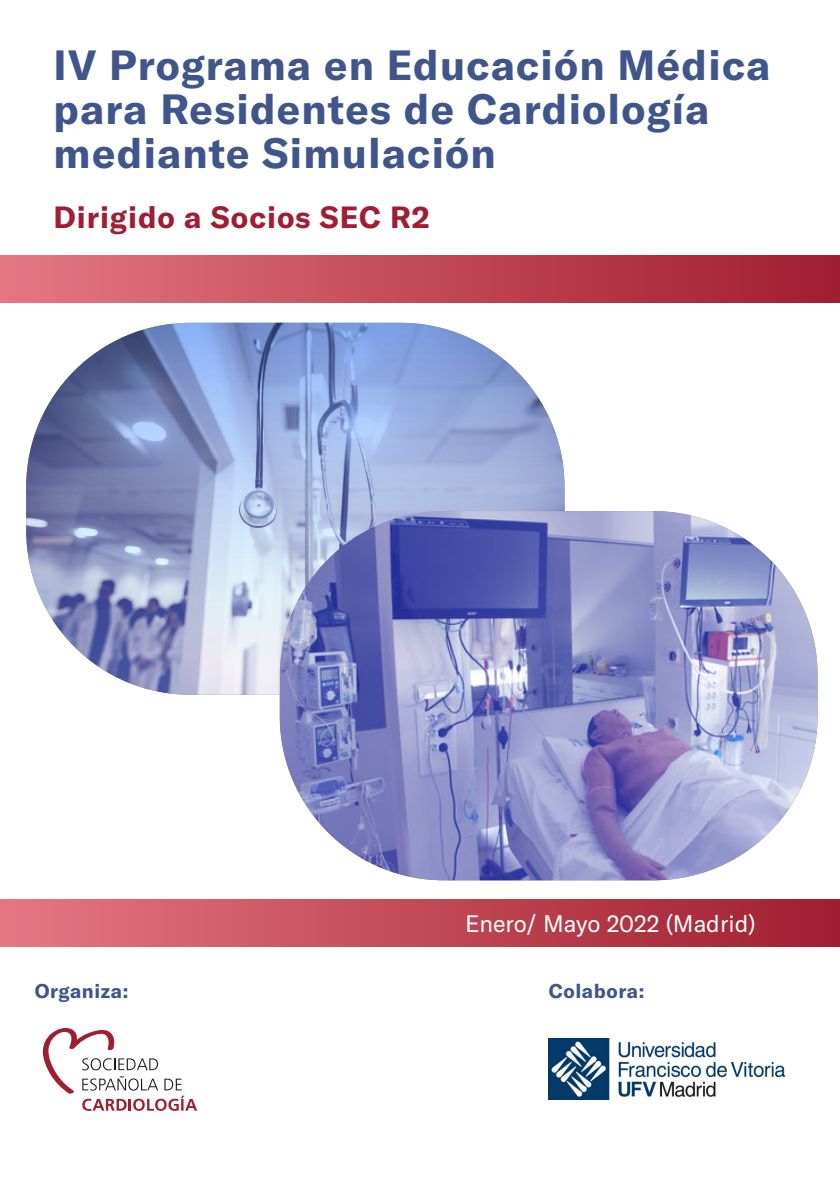
<style>
.page{position:relative;width:840px;height:1191px;background:#fff}
.page>*{position:absolute;margin:0;border:0;box-sizing:border-box;transform-origin:0 0}
.t1{font:700 41.6px/43.6px "GT America";letter-spacing:.03em;color:#3f558b}
.t2{font:700 30.2px "GT America";letter-spacing:.03em;color:#a01e31}
.t3{font:23.6px "GT America";color:#fff}
.t4{font:700 19.6px "GT America";letter-spacing:.03em;color:#3f558b}
</style>
<div class="page">
<div style="left:0;top:899px;width:839px;height:47px;background:linear-gradient(to right,#e57782,#a01d2f)"></div>
<div style="left:0;top:255px;width:839px;height:48px;background:linear-gradient(to right,#e57782,#a01d2f)"></div>
<svg style="left:43px;top:1028px;width:154px;height:82px"></svg>
<img style="left:548px;top:1038px;width:238px;height:61px">
<img style="left:26px;top:323px;width:538px;height:371px">
<img style="left:279px;top:511px;width:538px;height:369px">
<p class="t1" style="left:54px;top:43px;width:718px">IV Programa en Educación Médica para Residentes de Cardiología mediante Simulación</p>
<p class="t2" style="left:54px;top:199px;width:377px">Dirigido a Socios SEC R2</p>
<p class="t3" style="left:464px;top:910px;width:292px">Enero/ Mayo 2022 (Madrid)</p>
<p class="t4" style="left:35px;top:978px;width:95px">Organiza:</p>
<p class="t4" style="left:548px;top:978px;width:97px">Colabora:</p>
</div>
